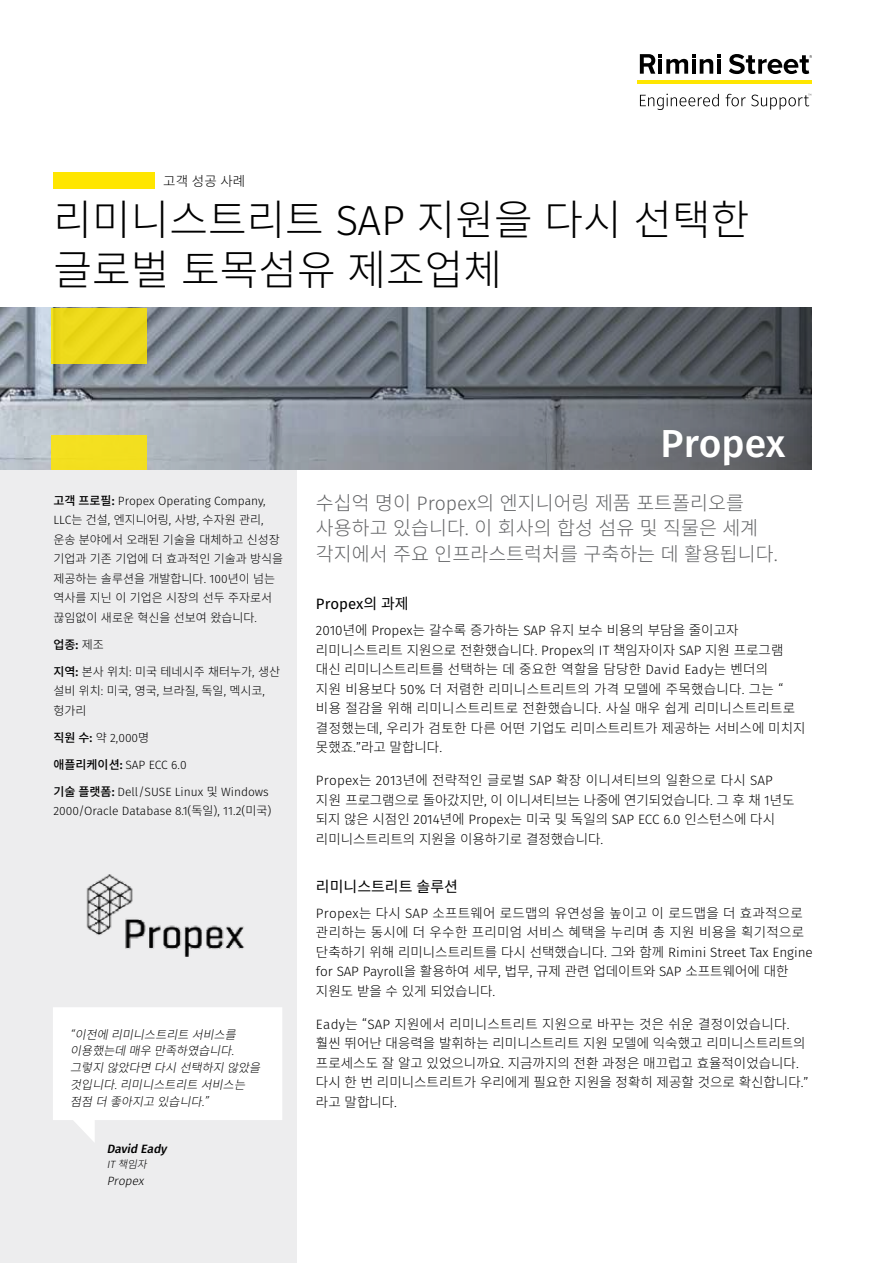
<style>
.page{position:relative;width:893px;height:1263px;background:#fff}
.page>*{position:absolute;margin:0;border:0;box-sizing:border-box;transform-origin:0 0}
.t1{font:300 42px/50.4px "Source Han Sans KR";color:#000}
.t2{font:500 39px "Fira Sans";color:#fff}
.t3{font:300 19.5px/25.5px "Source Han Sans KR";color:#636466}
.t4{font:15px "Source Han Sans KR";color:#000}
.t5{font:15px "Fira Sans";color:#000}
.t6{font:300 13.5px/19.5px "Source Han Sans KR";color:#000}
.t7{font:300 13.5px/19.5px "Source Han Sans KR";letter-spacing:.02em;color:#000}
.t8{font:300 12px/19.5px "Source Han Sans KR";color:#000}
.t9{font:300 12px/19.5px "Fira Sans";color:#000}
.t10{font:italic 300 12px/16.8px "Source Han Sans KR";color:#000}
.t11{font:italic 500 12px "Fira Sans";color:#000}
.t12{font:italic 300 12px "Fira Sans";color:#000}
.t13{font:500 12px "Source Han Sans KR";color:#000}
.t14{font:italic 300 10.5px "Source Han Sans KR";color:#000}
.s1{font-family:"Fira Sans"}
.s2{font-family:"Source Han Sans KR";font-weight:500}
.s3{font-weight:500}
.s4{font-weight:300}
.s5{font-family:"Fira Sans";font-weight:500}
.s6{font-family:"Source Han Sans KR"}
</style>
<div class="page">
<svg style="left:640px;top:54px;width:81px;height:20px"></svg>
<hr style="left:717px;top:59px;width:4px;height:15px;background:#000">
<svg style="left:729px;top:54px;width:83px;height:20px"></svg>
<hr style="left:637px;top:80px;width:175px;height:4px;background:#ffe600">
<svg style="left:640px;top:94px;width:79px;height:16px"></svg>
<svg style="left:726px;top:94px;width:85px;height:16px"></svg>
<div style="left:0;top:469px;width:296px;height:794px;background:#ededee"></div>
<div style="left:53px;top:172px;width:102px;height:17px;background:#ffe600"></div>
<svg style="left:53px;top:1007px;width:229px;height:135px"></svg>
<img style="left:86px;top:874px;width:158px;height:82px">
<svg style="left:0;top:308px;width:812px;height:161px;background:#777e85"></svg>
<div style="left:52px;top:308px;width:95px;height:55px;background:#ecd91a"></div>
<div style="left:52px;top:435px;width:95px;height:34px;background:#f3df1f"></div>
<p class="t6" style="left:163px;top:171px;width:84px">고객 성공 사례</p>
<h1 class="t1" style="left:53px;top:195px;width:697px">리미니스트리트 <span class="s1">SAP</span> 지원을 다시 선택한 글로벌 토목섬유 제조업체</h1>
<p class="t9" style="left:53px;top:490px;width:214px"><span class="s2">고객 프로필</span><span class="s3">:</span> Propex Operating Company,</p>
<p class="t8" style="left:53px;top:510px;width:231px"><span class="s1">LLC</span>는 건설<span class="s1">,</span> 엔지니어링<span class="s1">,</span> 사방<span class="s1">,</span> 수자원 관리<span class="s1">, </span>운송 분야에서 오래된 기술을 대체하고 신성장 기업과 기존 기업에 더 효과적인 기술과 방식을 제공하는 솔루션을 개발합니다<span class="s1">. 100</span>년이 넘는 역사를 지닌 이 기업은 시장의 선두 주자로서 끊임없이 새로운 혁신을 선보여 왔습니다<span class="s1">.</span></p>
<p class="t13" style="left:53px;top:637px;width:52px">업종<span class="s1">:</span> <span class="s4">제조</span></p>
<p class="t8" style="left:53px;top:662px;width:228px"><span class="s3">지역</span><span class="s5">:</span> 본사 위치<span class="s1">:</span> 미국 테네시주 채터누가<span class="s1">,</span> 생산 설비 위치<span class="s1">:</span> 미국<span class="s1">,</span> 영국<span class="s1">,</span> 브라질<span class="s1">,</span> 독일<span class="s1">,</span> 멕시코<span class="s1">, </span>헝가리</p>
<p class="t9" style="left:53px;top:728px;width:97px"><span class="s2">직원 수</span><span class="s3">:</span> <span class="s6">약</span> 2,000<span class="s6">명</span></p>
<p class="t9" style="left:53px;top:755px;width:135px"><span class="s2">애플리케이션</span><span class="s3">:</span> SAP ECC 6.0</p>
<p class="t9" style="left:53px;top:782px;width:219px"><span class="s2">기술 플랫폼</span><span class="s3">:</span> Dell/SUSE Linux <span class="s6">및</span> Windows<br>2000/Oracle Database 8.1(<span class="s6">독일</span>), 11.2(<span class="s6">미국</span>)</p>
<p class="t10" style="left:70px;top:1026px;width:198px"><span class="s1">“</span>이전에 리미니스트리트 서비스를 이용했는데 매우 만족하였습니다<span class="s1">. </span>그렇지 않았다면 다시 선택하지 않았을 것입니다<span class="s1">.</span>리미니스트리트 서비스는 점점 더 좋아지고 있습니다<span class="s1">. ”</span></p>
<p class="t11" style="left:107px;top:1140px;width:64px">David Eady</p>
<p class="t14" style="left:107px;top:1158px;width:47px"><span class="s1">IT</span> 책임자</p>
<p class="t12" style="left:107px;top:1172px;width:41px">Propex</p>
<h2 class="t2" style="left:661px;top:416px;width:126px">Propex</h2>
<h3 class="t3" style="left:316px;top:490px;width:463px">수십억 명이 <span class="s1">Propex</span>의 엔지니어링 제품 포트폴리오를 사용하고 있습니다<span class="s1">.</span> 이 회사의 합성 섬유 및 직물은 세계 각지에서 주요 인프라스트럭처를 구축하는 데 활용됩니다<span class="s1">.</span></h3>
<p class="t5" style="left:316px;top:593px;width:94px">Propex<span class="s6">의 과제</span></p>
<p class="t7" style="left:316px;top:621px;width:491px"><span class="s1">2010</span>년에 <span class="s1">Propex</span>는 갈수록 증가하는 <span class="s1">SAP</span> 유지 보수 비용의 부담을 줄이고자 리미니스트리트 지원으로 전환했습니다<span class="s1">. Propex</span>의 <span class="s1">IT</span> 책임자이자 <span class="s1">SAP</span> 지원 프로그램 대신 리미니스트리트를 선택하는 데 중요한 역할을 담당한 <span class="s1">David Eady</span>는 벤더의<br>지원 비용보다 <span class="s1">50%</span> 더 저렴한 리미니스트리트의 가격 모델에 주목했습니다<span class="s1">.</span> 그는 <span class="s1">“ </span>비용 절감을 위해 리미니스트리트로 전환했습니다<span class="s1">.</span> 사실 매우 쉽게 리미니스트리트로 결정했는데<span class="s1">,</span> 우리가 검토한 다른 어떤 기업도 리미스트리트가 제공하는 서비스에 미치지 못했죠<span class="s1">.”</span>라고 말합니다<span class="s1">.</span></p>
<p class="t6" style="left:316px;top:771px;width:480px"><span class="s1">Propex</span>는 <span class="s1">2013</span>년에 전략적인 글로벌 <span class="s1">SAP</span> 확장 이니셔티브의 일환으로 다시 <span class="s1">SAP </span>지원 프로그램으로 돌아갔지만<span class="s1">,</span> 이 이니셔티브는 나중에 연기되었습니다<span class="s1">.</span> 그 후 채 <span class="s1">1</span>년도 되지 않은 시점인 <span class="s1">2014</span>년에 <span class="s1">Propex</span>는 미국 및 독일의 <span class="s1">SAP ECC 6.0</span> 인스턴스에 다시 리미니스트리트의 지원을 이용하기로 결정했습니다<span class="s1">.</span></p>
<p class="t4" style="left:316px;top:877px;width:143px">리미니스트리트 솔루션</p>
<p class="t6" style="left:316px;top:903px;width:498px"><span class="s1">Propex</span>는 다시 <span class="s1">SAP</span> 소프트웨어 로드맵의 유연성을 높이고 이 로드맵을 더 효과적으로 관리하는 동시에 더 우수한 프리미엄 서비스 혜택을 누리며 총 지원 비용을 획기적으로 단축하기 위해 리미니스트리트를 다시 선택했습니다<span class="s1">.</span> 그와 함께 <span class="s1">Rimini Street Tax Engine for SAP Payroll</span>을 활용하여 세무<span class="s1">,</span> 법무<span class="s1">,</span> 규제 관련 업데이트와 <span class="s1">SAP</span> 소프트웨어에 대한 지원도 받을 수 있게 되었습니다<span class="s1">.</span></p>
<p class="t6" style="left:316px;top:1014px;width:494px"><span class="s1">Eady</span>는 <span class="s1">“SAP</span> 지원에서 리미니스트리트 지원으로 바꾸는 것은 쉬운 결정이었습니다<span class="s1">. </span>훨씬 뛰어난 대응력을 발휘하는 리미니스트리트 지원 모델에 익숙했고 리미니스트리트의 프로세스도 잘 알고 있었으니까요<span class="s1">.</span> 지금까지의 전환 과정은 매끄럽고 효율적이었습니다<span class="s1">. </span>다시 한 번 리미니스트리트가 우리에게 필요한 지원을 정확히 제공할 것으로 확신합니다<span class="s1">.” </span>라고 말합니다<span class="s1">.</span></p>
</div>
